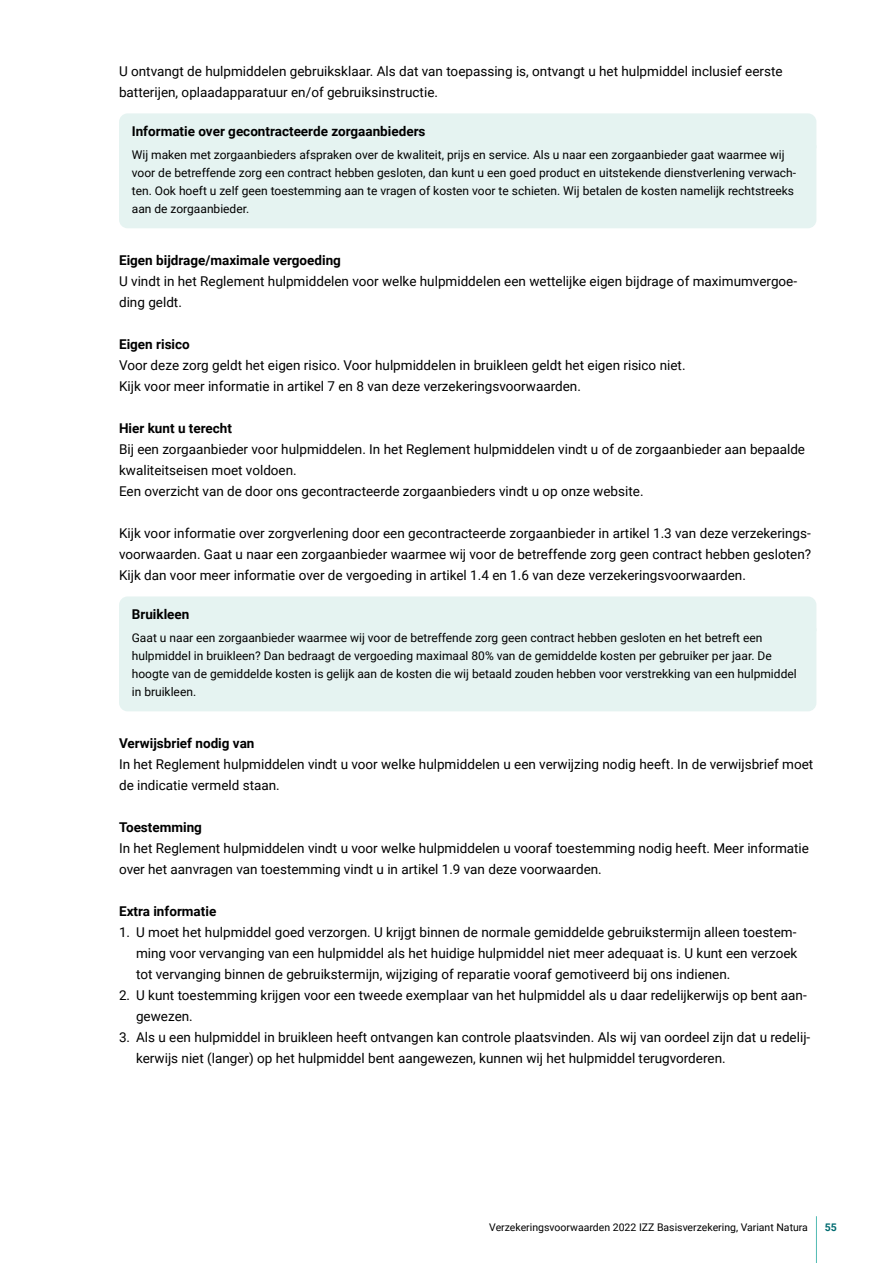
<style>
.page{position:relative;width:893px;height:1263px;background:#fff}
.page>*{position:absolute;margin:0;border:0;box-sizing:border-box;transform-origin:0 0}
._0_plat_inspring_10m{font:13.5px/21px "Roboto";color:#000}
.H4_kop{font:700 13.5px "Roboto";color:#000}
.kader_boven{font:700 13.5px "Roboto";color:#000}
.kader_onder{font:12px/18px "Roboto";color:#000}
.t1{font:10.5px "Roboto";color:#000}
.t2{font:700 10.5px "Roboto";color:#006b70}
</style>
<div class="page">
<hr style="left:816px;top:1216px;width:1px;height:47px;background:#52bbb3">
<div style="left:119px;top:113px;width:697px;height:32px;background:#e5f3f1"></div>
<div style="left:119px;top:145px;width:697px;height:83px;background:#e5f3f1"></div>
<div style="left:119px;top:596px;width:697px;height:32px;background:#e5f3f1"></div>
<div style="left:119px;top:628px;width:697px;height:83px;background:#e5f3f1"></div>
<p class="_0_plat_inspring_10m" style="left:119px;top:60px;width:665px">U ontvangt de hulpmiddelen gebruiksklaar. Als dat van toepassing is, ontvangt u het hulpmiddel inclusief eerste batterijen, oplaadapparatuur en/of gebruiksinstructie.</p>
<p class="kader_boven" style="left:132px;top:122px;width:295px">Informatie over gecontracteerde zorgaanbieders</p>
<p class="kader_onder" style="left:132px;top:145px;width:666px">Wij maken met zorgaanbieders afspraken over de kwaliteit, prijs en service. Als u naar een zorgaanbieder gaat waarmee wij voor de betreffende zorg een contract hebben gesloten, dan kunt u een goed product en uitstekende dienstverlening verwach&shy;ten. Ook hoeft u zelf geen toestemming aan te vragen of kosten voor te schieten. Wij betalen de kosten namelijk rechtstreeks aan de zorgaanbieder.</p>
<p class="H4_kop" style="left:119px;top:251px;width:223px">Eigen bijdrage/maximale vergoeding</p>
<p class="_0_plat_inspring_10m" style="left:119px;top:270px;width:680px">U vindt in het Reglement hulpmiddelen voor welke hulpmiddelen een wettelijke eigen bijdrage of maximumvergoe&shy;ding geldt.</p>
<p class="H4_kop" style="left:119px;top:335px;width:72px">Eigen risico</p>
<p class="_0_plat_inspring_10m" style="left:119px;top:354px;width:568px">Voor deze zorg geldt het eigen risico. Voor hulpmiddelen in bruikleen geldt het eigen risico niet.</p>
<p class="_0_plat_inspring_10m" style="left:119px;top:375px;width:463px">Kijk voor meer informatie in artikel 7 en 8 van deze verzekeringsvoorwaarden.</p>
<p class="H4_kop" style="left:119px;top:419px;width:114px">Hier kunt u terecht</p>
<p class="_0_plat_inspring_10m" style="left:119px;top:439px;width:687px">Bij een zorgaanbieder voor hulpmiddelen. In het Reglement hulpmiddelen vindt u of de zorgaanbieder aan bepaalde kwaliteitseisen moet voldoen.</p>
<p class="_0_plat_inspring_10m" style="left:119px;top:481px;width:526px">Een overzicht van de door ons gecontracteerde zorgaanbieders vindt u op onze website.</p>
<p class="_0_plat_inspring_10m" style="left:119px;top:523px;width:694px;text-align:justify">Kijk voor informatie over zorgverlening door een gecontracteerde zorgaanbieder in artikel 1.3 van deze verzekerings&shy;voorwaarden. Gaat u naar een zorgaanbieder waarmee wij voor de betreffende zorg geen contract hebben gesloten?<br>Kijk dan voor meer informatie over de vergoeding in artikel 1.4 en 1.6 van deze verzekeringsvoorwaarden.</p>
<p class="kader_boven" style="left:132px;top:605px;width:59px">Bruikleen</p>
<p class="kader_onder" style="left:132px;top:628px;width:666px">Gaat u naar een zorgaanbieder waarmee wij voor de betreffende zorg geen contract hebben gesloten en het betreft een hulpmiddel in bruikleen? Dan bedraagt de vergoeding maximaal 80% van de gemiddelde kosten per gebruiker per jaar. De hoogte van de gemiddelde kosten is gelijk aan de kosten die wij betaald zouden hebben voor verstrekking van een hulpmiddel in bruikleen.</p>
<p class="H4_kop" style="left:119px;top:734px;width:137px">Verwijsbrief nodig van</p>
<p class="_0_plat_inspring_10m" style="left:119px;top:753px;width:696px">In het Reglement hulpmiddelen vindt u voor welke hulpmiddelen u een verwijzing nodig heeft. In de verwijsbrief moet de indicatie vermeld staan.</p>
<p class="H4_kop" style="left:119px;top:818px;width:84px">Toestemming</p>
<p class="_0_plat_inspring_10m" style="left:119px;top:837px;width:691px">In het Reglement hulpmiddelen vindt u voor welke hulpmiddelen u vooraf toestemming nodig heeft. Meer informatie over het aanvragen van toestemming vindt u in artikel 1.9 van deze voorwaarden.</p>
<p class="H4_kop" style="left:119px;top:902px;width:99px">Extra informatie</p>
<p class="_0_plat_inspring_10m" style="left:136px;top:921px;width:663px;text-align:justify;text-indent:-17px">1. U moet het hulpmiddel goed verzorgen. U krijgt binnen de normale gemiddelde gebruikstermijn alleen toestem&shy;ming voor vervanging van een hulpmiddel als het huidige hulpmiddel niet meer adequaat is. U kunt een verzoek tot vervanging binnen de gebruikstermijn, wijziging of reparatie vooraf gemotiveerd bij ons indienen.</p>
<p class="_0_plat_inspring_10m" style="left:136px;top:984px;width:672px;text-indent:-17px">2. U kunt toestemming krijgen voor een tweede exemplaar van het hulpmiddel als u daar redelijkerwijs op bent aan&shy;gewezen.</p>
<p class="_0_plat_inspring_10m" style="left:136px;top:1026px;width:676px;text-indent:-17px">3. Als u een hulpmiddel in bruikleen heeft ontvangen kan controle plaatsvinden. Als wij van oordeel zijn dat u redelij&shy;kerwijs niet (langer) op het hulpmiddel bent aangewezen, kunnen wij het hulpmiddel terugvorderen.</p>
<p class="t1" style="left:489px;top:1220px;width:320px">Verzekeringsvoorwaarden 2022 IZZ Basisverzekering, Variant Natura</p>
<p class="t2" style="left:825px;top:1220px;width:14px">55</p>
</div>
